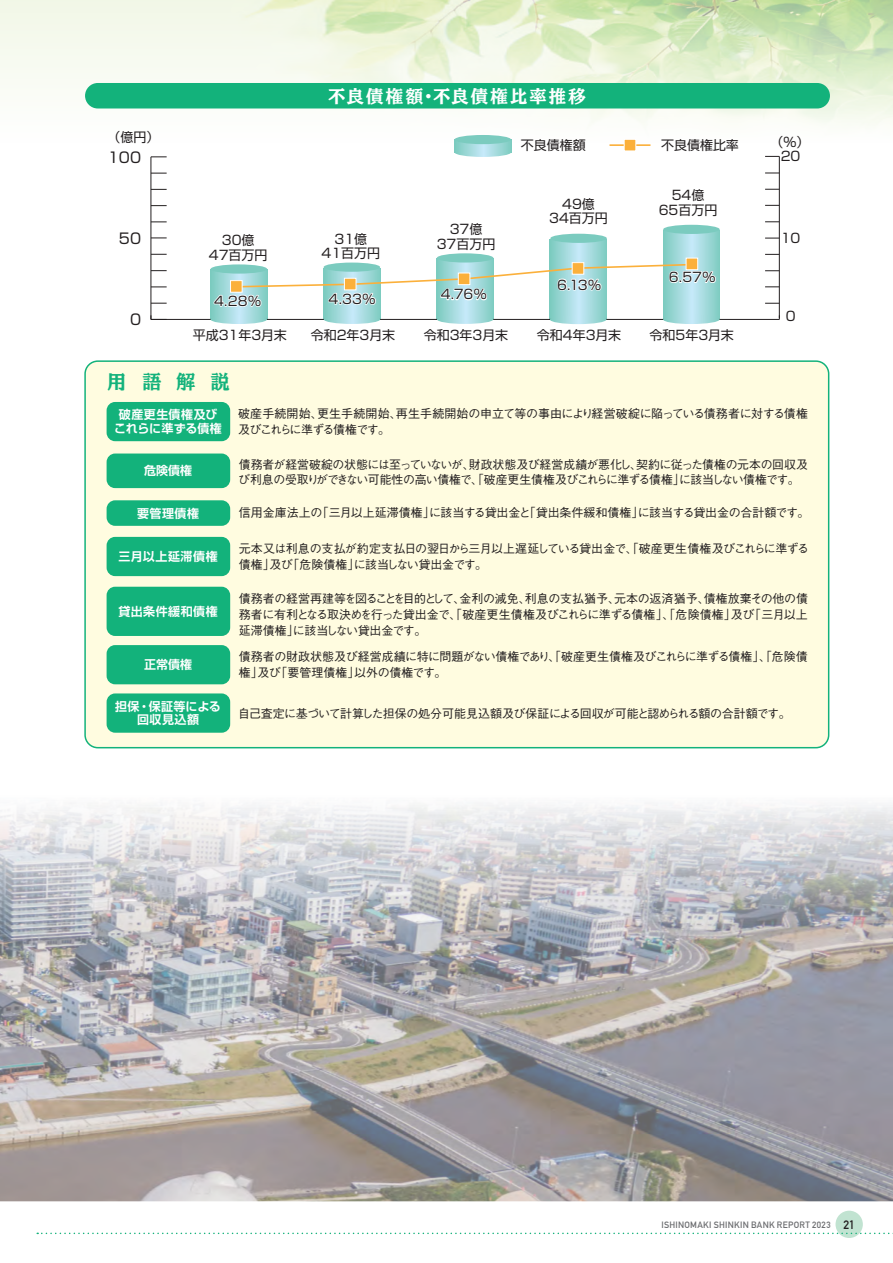
<style>
.page{position:relative;width:893px;height:1263px;background:#fff}
.page>*{position:absolute;margin:0;border:0;box-sizing:border-box;transform-origin:0 0}
.t1{font:19.5px "Ro NOW Std ME";color:#13b27b}
.t2{font:18px "Ro NOW Std ME";letter-spacing:.08em;color:#fff}
.t3{font:14.55px "Shin Go Pro";color:#231f20}
.t4{font:13.05px/14.5px "Shin Go Pro";color:#231f20;text-align:center}
.t5{font:500 12px/15.8px "Gothic BBB Pro";letter-spacing:-.03em;color:#231f20}
.t6{font:700 12px/13.5px "Shin Go Pr 6 N De";letter-spacing:.03em;color:#fff;text-align:center}
.t7{font:500 12px "Gothic BBB Pro";letter-spacing:-.01em;color:#231f20}
.t8{font:700 9px "DIN Alternate";letter-spacing:.035em;color:#6c6d70}
.s1{font-size:12px;color:#231f20}
</style>
<div class="page">
<img style="left:0;top:805px;width:893px;height:396px">
<img style="left:0;top:0;width:893px;height:142px">
<div style="left:85px;top:361px;width:744px;height:387px;background:#fffce0;border-radius:13px"></div>
<div style="left:84px;top:360px;width:745px;height:388px;border:2px solid #13b27b;border-radius:13px"></div>
<div style="left:107px;top:402px;width:123px;height:39px;background:#13b27b;border-radius:9px"></div>
<div style="left:107px;top:453px;width:123px;height:35px;background:#13b27b;border-radius:9px"></div>
<div style="left:107px;top:537px;width:123px;height:39px;background:#13b27b;border-radius:9px"></div>
<div style="left:107px;top:587px;width:123px;height:49px;background:#13b27b;border-radius:9px"></div>
<div style="left:107px;top:645px;width:123px;height:39px;background:#13b27b;border-radius:9px"></div>
<div style="left:107px;top:693px;width:123px;height:40px;background:#13b27b;border-radius:9px"></div>
<div style="left:107px;top:500px;width:123px;height:26px;background:#13b27b;border-radius:9px"></div>
<svg style="left:663px;top:230px;width:57px;height:85px"></svg>
<svg style="left:550px;top:308px;width:56px;height:7px"></svg>
<svg style="left:437px;top:308px;width:56px;height:7px"></svg>
<svg style="left:324px;top:308px;width:56px;height:7px"></svg>
<svg style="left:211px;top:308px;width:56px;height:7px"></svg>
<hr style="left:151px;top:319px;width:628px;height:1px;background:#231f20">
<hr style="left:151px;top:157px;width:1px;height:162px;background:#231f20">
<svg style="left:151px;top:315px;width:16px;height:4px"></svg>
<svg style="left:151px;top:303px;width:16px;height:1px"></svg>
<svg style="left:151px;top:287px;width:16px;height:1px"></svg>
<svg style="left:151px;top:270px;width:16px;height:1px"></svg>
<svg style="left:151px;top:254px;width:16px;height:1px"></svg>
<svg style="left:151px;top:238px;width:16px;height:1px"></svg>
<svg style="left:151px;top:222px;width:16px;height:1px"></svg>
<svg style="left:151px;top:205px;width:16px;height:1px"></svg>
<svg style="left:151px;top:189px;width:16px;height:1px"></svg>
<svg style="left:151px;top:173px;width:16px;height:1px"></svg>
<svg style="left:151px;top:157px;width:16px;height:1px"></svg>
<svg style="left:455px;top:140px;width:56px;height:8px"></svg>
<div style="left:455px;top:135px;width:56px;height:9px;background:#7bcbbf;border-radius:50%"></div>
<svg style="left:455px;top:148px;width:56px;height:9px"></svg>
<hr style="left:609px;top:144px;width:41px;height:2px;background:#fbb03b">
<div style="left:624px;top:139px;width:12px;height:12px;background:#fbb03b"></div>
<div style="left:624px;top:139px;width:12px;height:12px;border:1px solid #fff"></div>
<svg style="left:663px;top:315px;width:57px;height:9px"></svg>
<svg style="left:550px;top:315px;width:56px;height:9px"></svg>
<svg style="left:437px;top:315px;width:56px;height:9px"></svg>
<svg style="left:324px;top:315px;width:56px;height:9px"></svg>
<svg style="left:211px;top:315px;width:56px;height:9px"></svg>
<hr style="left:779px;top:156px;width:1px;height:162px;background:#231f20">
<svg style="left:765px;top:254px;width:14px;height:1px"></svg>
<svg style="left:765px;top:238px;width:14px;height:1px"></svg>
<svg style="left:765px;top:222px;width:14px;height:1px"></svg>
<svg style="left:765px;top:205px;width:14px;height:1px"></svg>
<svg style="left:765px;top:189px;width:14px;height:1px"></svg>
<svg style="left:765px;top:173px;width:14px;height:1px"></svg>
<svg style="left:765px;top:156px;width:14px;height:1px"></svg>
<svg style="left:765px;top:303px;width:14px;height:1px"></svg>
<svg style="left:765px;top:270px;width:14px;height:1px"></svg>
<svg style="left:765px;top:287px;width:14px;height:1px"></svg>
<svg style="left:210px;top:224px;width:508px;height:84px"></svg>
<div style="left:686px;top:258px;width:12px;height:12px;background:#fbb03b"></div>
<div style="left:686px;top:258px;width:12px;height:12px;border:1px solid #fff"></div>
<div style="left:572px;top:263px;width:12px;height:11px;background:#fbb03b"></div>
<div style="left:572px;top:262px;width:12px;height:13px;border:1px solid #fff"></div>
<div style="left:458px;top:273px;width:12px;height:12px;background:#fbb03b"></div>
<div style="left:458px;top:273px;width:12px;height:12px;border:1px solid #fff"></div>
<div style="left:344px;top:278px;width:12px;height:12px;background:#fbb03b"></div>
<div style="left:344px;top:278px;width:12px;height:12px;border:1px solid #fff"></div>
<div style="left:231px;top:281px;width:11px;height:11px;background:#fbb03b"></div>
<div style="left:230px;top:280px;width:13px;height:13px;border:1px solid #fff"></div>
<div style="left:85px;top:83px;width:745px;height:25px;background:#13b27b;border-radius:13px"></div>
<div style="left:835px;top:1211px;width:28px;height:27px;background:#c1e3d1;border-radius:50%"></div>
<svg style="left:37px;top:1232px;width:856px;height:2px"></svg>
<h2 class="t2" style="left:328px;top:83px;width:260px">不良債権額・不良債権比率推移</h2>
<p class="t4" style="left:107px;top:129px;width:53px">（億円）</p>
<p class="t3" style="left:108px;top:145px;width:35px">100</p>
<p class="t4" style="left:521px;top:136px;width:66px">不良債権額</p>
<p class="t4" style="left:770px;top:133px;width:40px">（％）</p>
<p class="t4" style="left:661px;top:136px;width:79px">不良債権比率</p>
<p class="t4" style="left:781px;top:147px;width:21px">20</p>
<p class="t3" style="left:119px;top:226px;width:24px">50</p>
<p class="t4" style="left:209px;top:232px;width:60px">30億<br>47百万円</p>
<p class="t4" style="left:322px;top:230px;width:60px">31億<br>41百万円</p>
<p class="t4" style="left:437px;top:220px;width:60px">37億<br>37百万円</p>
<p class="t4" style="left:549px;top:195px;width:60px">49億<br>34百万円</p>
<p class="t4" style="left:659px;top:186px;width:60px">54億<br>65百万円</p>
<p class="t4" style="left:781px;top:229px;width:21px">10</p>
<p class="t4" style="left:214px;top:292px;width:49px">4.28%</p>
<p class="t4" style="left:329px;top:290px;width:48px">4.33%</p>
<p class="t4" style="left:441px;top:286px;width:47px">4.76%</p>
<p class="t4" style="left:557px;top:276px;width:45px">6.13%</p>
<p class="t4" style="left:669px;top:268px;width:48px">6.57%</p>
<p class="t3" style="left:130px;top:308px;width:13px">0</p>
<p class="t4" style="left:786px;top:308px;width:11px">0</p>
<p class="t4" style="left:193px;top:326px;width:96px">平成31年3月末</p>
<p class="t4" style="left:311px;top:326px;width:86px">令和2年3月末</p>
<p class="t4" style="left:424px;top:326px;width:86px">令和3年3月末</p>
<p class="t4" style="left:650px;top:326px;width:86px">令和5年3月末</p>
<p class="t4" style="left:537px;top:326px;width:86px">令和4年3月末</p>
<h1 class="t1" style="left:107px;top:368px;width:124px">用 語 解 説</h1>
<p class="t6" style="left:114px;top:407px;width:109px">破産更生債権及びこれらに準ずる債権</p>
<p class="t6" style="left:144px;top:463px;width:49px">危険債権</p>
<p class="t6" style="left:137px;top:506px;width:63px">要管理債権</p>
<p class="t5" style="left:238px;top:404px;width:571px">破産手続開始、更生手続開始、再生手続開始の申立て等の事由により経営破綻に陥っている債務者に対する債権及びこれらに準ずる債権です。</p>
<p class="t5" style="left:238px;top:455px;width:571px">債務者が経営破綻の状態には至っていないが、財政状態及び経営成績が悪化し、契約に従った債権の元本の回収及び利息の受取りができない可能性の高い債権で、「破産更生債権及びこれらに準ずる債権」に該当しない債権です。</p>
<p class="t7" style="left:239px;top:503px;width:572px">信用金庫法上の「三月以上延滞債権」に該当する貸出金と「貸出条件緩和債権」に該当する貸出金の合計額です。</p>
<p class="t6" style="left:119px;top:549px;width:101px">三月以上延滞債権</p>
<p class="t6" style="left:118px;top:604px;width:101px">貸出条件緩和債権</p>
<p class="t6" style="left:144px;top:657px;width:49px">正常債権</p>
<p class="t6" style="left:115px;top:699px;width:107px">担保・保証等による回収見込額</p>
<p class="t5" style="left:239px;top:539px;width:572px">元本又は利息の支払が約定支払日の翌日から三月以上遅延している貸出金で、「破産更生債権及びこれらに準ずる債権」及び「危険債権」に該当しない貸出金です。</p>
<p class="t5" style="left:239px;top:589px;width:571px;text-align:justify">債務者の経営再建等を図ることを目的として、金利の減免、利息の支払猶予、元本の返済猶予、債権放棄その他の債務者に有利となる取決めを行った貸出金で、「破産更生債権及びこれらに準ずる債権」、「危険債権」及び「三月以上延滞債権」に該当しない貸出金です。</p>
<p class="t5" style="left:239px;top:647px;width:571px">債務者の財政状態及び経営成績に特に問題がない債権であり、「破産更生債権及びこれらに準ずる債権」、「危険債権」及び「要管理債権」以外の債権です。</p>
<p class="t5" style="left:238px;top:704px;width:554px">自己査定に基づいて計算した担保の処分可能見込額及び保証による回収が可能と認められる額の合計額です。</p>
<p class="t8" style="left:661px;top:1218px;width:195px">ISHINOMAKI SHINKIN BANK REPORT 2023 <span class="s1">21</span></p>
</div>
